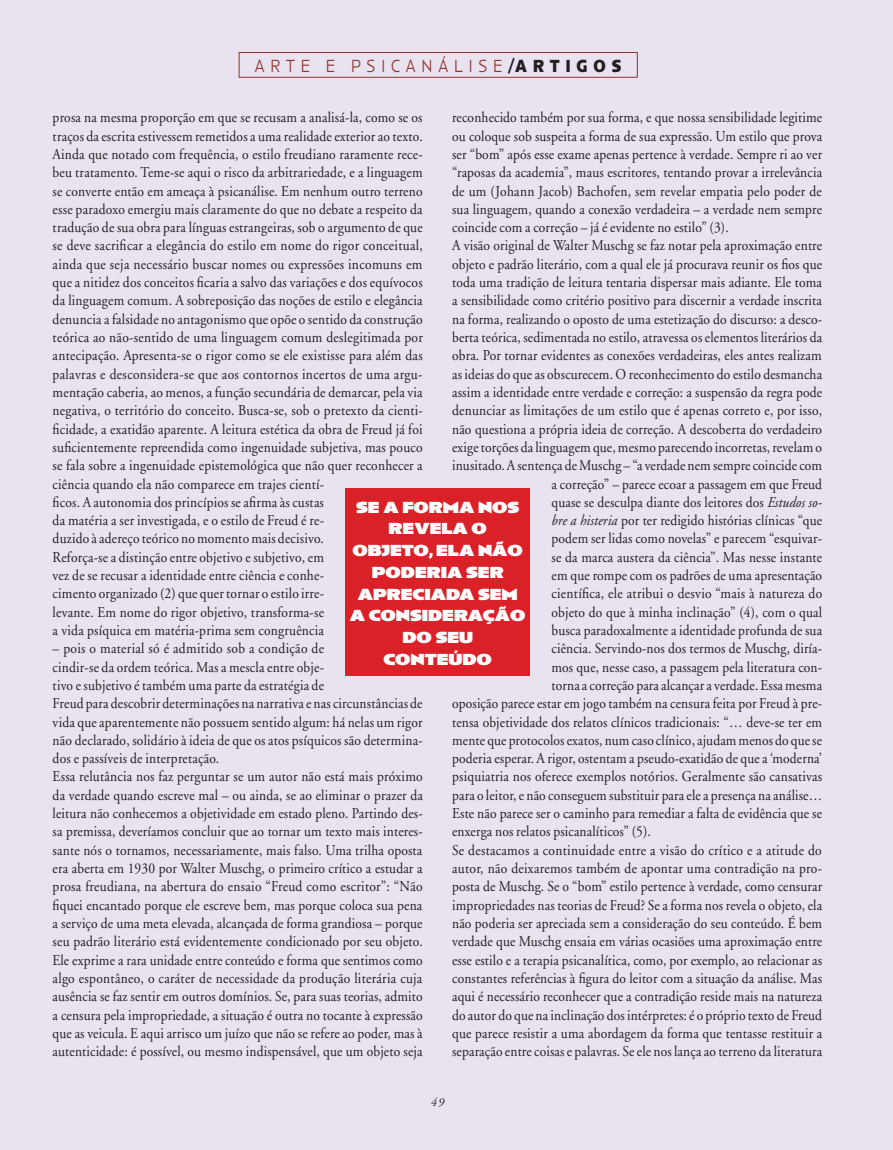
<style>
.page{position:relative;width:893px;height:1150px;background:#fff}
.page>*{position:absolute;margin:0;border:0;box-sizing:border-box;transform-origin:0 0}
.t1{font:300 18px "Anisette Petite";letter-spacing:.38em;color:#92342e;scale:.85 1}
.t2{font:900 16.5px/21.8px "Anisette Petite";color:#fff;text-align:center}
.t3{font:15px/18.3px "Adobe Garamond";letter-spacing:.01em;color:#231f20;scale:.9 1}
.t4{font:italic 12px "Adobe Garamond";color:#231f20}
.s1{font-weight:700;color:#231f20}
.s2{font-style:italic}
</style>
<div class="page">
<hr style="left:0;top:0;width:2px;height:1149px;background:#e9e2ef">
<div style="left:2px;top:0;width:891px;height:1149px;background:#e9e2ef"></div>
<div style="left:239px;top:52px;width:398px;height:26px;border:1px solid #92342e"></div>
<div style="left:345px;top:487px;width:185px;height:188px;background:#da2128"></div>
<p class="t1" style="left:255px;top:56px;width:433px">ARTE E PSICANÁLISE<span class="s1">/ARTIGOS</span></p>
<p class="t3" style="left:452px;top:109px;width:413px">reconhecido também por sua forma, e que nossa sensibilidade legitime</p>
<p class="t3" style="left:452px;top:127px;width:413px">ou coloque sob suspeita a forma de sua expressão. Um estilo que prova</p>
<p class="t3" style="left:452px;top:145px;width:412px">ser “bom” após esse exame apenas pertence à verdade. Sempre ri ao ver</p>
<p class="t3" style="left:452px;top:164px;width:412px">“raposas da academia”, maus escritores, tentando provar a irrelevância</p>
<p class="t3" style="left:452px;top:182px;width:412px">de um (Johann Jacob) Bachofen, sem revelar empatia pelo poder de</p>
<p class="t3" style="left:452px;top:200px;width:412px">sua linguagem, quando a conexão verdadeira – a verdade nem sempre</p>
<p class="t3" style="left:452px;top:219px;width:309px">coincide com a correção – já é evidente no estilo” (3).</p>
<p class="t3" style="left:452px;top:237px;width:412px">A visão original de Walter Muschg se faz notar pela aproximação entre</p>
<p class="t3" style="left:452px;top:255px;width:412px">objeto e padrão literário, com a qual ele já procurava reunir os fios que</p>
<p class="t3" style="left:452px;top:273px;width:412px">toda uma tradição de leitura tentaria dispersar mais adiante. Ele toma</p>
<p class="t3" style="left:452px;top:292px;width:412px">a sensibilidade como critério positivo para discernir a verdade inscrita</p>
<p class="t3" style="left:452px;top:310px;width:412px">na forma, realizando o oposto de uma estetização do discurso: a desco-</p>
<p class="t3" style="left:452px;top:328px;width:413px">berta teórica, sedimentada no estilo, atravessa os elementos literários da</p>
<p class="t3" style="left:452px;top:347px;width:412px">obra. Por tornar evidentes as conexões verdadeiras, eles antes realizam</p>
<p class="t3" style="left:452px;top:365px;width:412px">as ideias do que as obscurecem. O reconhecimento do estilo desmancha</p>
<p class="t3" style="left:452px;top:383px;width:413px">assim a identidade entre verdade e correção: a suspensão da regra pode</p>
<p class="t3" style="left:452px;top:402px;width:413px">denunciar as limitações de um estilo que é apenas correto e, por isso,</p>
<p class="t3" style="left:452px;top:420px;width:413px">não questiona a própria ideia de correção. A descoberta do verdadeiro</p>
<p class="t3" style="left:452px;top:438px;width:413px">exige torções da linguagem que, mesmo parecendo incorretas, revelam o</p>
<p class="t3" style="left:452px;top:456px;width:413px">inusitado. A sentença de Muschg – “a verdade nem sempre coincide com</p>
<p class="t3" style="left:551px;top:475px;width:302px">a correção” – parece ecoar a passagem em que Freud</p>
<p class="t3" style="left:551px;top:493px;width:302px">quase se desculpa diante dos leitores dos <span class="s2">Estudos so-</span></p>
<p class="t3" style="left:551px;top:511px;width:302px"><span class="s2">bre a histeria</span> por ter redigido histórias clínicas “que</p>
<p class="t3" style="left:551px;top:530px;width:302px">podem ser lidas como novelas” e parecem “esquivar-</p>
<p class="t3" style="left:551px;top:548px;width:302px">se da marca austera da ciência”. Mas nesse instante</p>
<p class="t3" style="left:551px;top:566px;width:302px">em que rompe com os padrões de uma apresentação</p>
<p class="t3" style="left:551px;top:585px;width:302px">científica, ele atribui o desvio “mais à natureza do</p>
<p class="t3" style="left:551px;top:603px;width:302px">objeto do que à minha inclinação” (4), com o qual</p>
<p class="t3" style="left:551px;top:621px;width:302px">busca paradoxalmente a identidade profunda de sua</p>
<p class="t3" style="left:551px;top:639px;width:302px">ciência. Servindo-nos dos termos de Muschg, diría-</p>
<p class="t3" style="left:551px;top:658px;width:302px">mos que, nesse caso, a passagem pela literatura con-</p>
<p class="t3" style="left:551px;top:676px;width:302px">torna a correção para alcançar a verdade. Essa mesma</p>
<p class="t3" style="left:452px;top:694px;width:413px">oposição parece estar em jogo também na censura feita por Freud à pre-</p>
<p class="t3" style="left:452px;top:713px;width:412px">tensa objetividade dos relatos clínicos tradicionais: “… deve-se ter em</p>
<p class="t3" style="left:452px;top:731px;width:412px">mente que protocolos exatos, num caso clínico, ajudam menos do que se</p>
<p class="t3" style="left:452px;top:749px;width:412px">poderia esperar. A rigor, ostentam a pseudo-exatidão de que a ‘moderna’</p>
<p class="t3" style="left:452px;top:768px;width:413px">psiquiatria nos oferece exemplos notórios. Geralmente são cansativas</p>
<p class="t3" style="left:452px;top:786px;width:413px">para o leitor, e não conseguem substituir para ele a presença na análise…</p>
<p class="t3" style="left:452px;top:804px;width:412px">Este não parece ser o caminho para remediar a falta de evidência que se</p>
<p class="t3" style="left:452px;top:822px;width:222px">enxerga nos relatos psicanalíticos” (5).</p>
<p class="t3" style="left:452px;top:841px;width:412px">Se destacamos a continuidade entre a visão do crítico e a atitude do</p>
<p class="t3" style="left:452px;top:859px;width:412px">autor, não deixaremos também de apontar uma contradição na pro-</p>
<p class="t3" style="left:452px;top:877px;width:413px">posta de Muschg. Se o “bom” estilo pertence à verdade, como censurar</p>
<p class="t3" style="left:452px;top:896px;width:413px">impropriedades nas teorias de Freud? Se a forma nos revela o objeto, ela</p>
<p class="t3" style="left:452px;top:914px;width:412px">não poderia ser apreciada sem a consideração do seu conteúdo. É bem</p>
<p class="t3" style="left:452px;top:932px;width:413px">verdade que Muschg ensaia em várias ocasiões uma aproximação entre</p>
<p class="t3" style="left:452px;top:951px;width:413px">esse estilo e a terapia psicanalítica, como, por exemplo, ao relacionar as</p>
<p class="t3" style="left:452px;top:969px;width:413px">constantes referências à figura do leitor com a situação da análise. Mas</p>
<p class="t3" style="left:452px;top:987px;width:413px">aqui é necessário reconhecer que a contradição reside mais na natureza</p>
<p class="t3" style="left:452px;top:1005px;width:413px">do autor do que na inclinação dos intérpretes: é o próprio texto de Freud</p>
<p class="t3" style="left:452px;top:1024px;width:413px">que parece resistir a uma abordagem da forma que tentasse restituir a</p>
<p class="t3" style="left:452px;top:1042px;width:412px">separação entre coisas e palavras. Se ele nos lança ao terreno da literatura</p>
<p class="t3" style="left:53px;top:109px;width:413px">prosa na mesma proporção em que se recusam a analisá-la, como se os traços da escrita estivessem remetidos a uma realidade exterior ao texto.<br>Ainda que notado com frequência, o estilo freudiano raramente rece&shy;beu tratamento. Teme-se aqui o risco da arbitrariedade, e a linguagem se converte então em ameaça à psicanálise. Em nenhum outro terreno esse paradoxo emergiu mais claramente do que no debate a respeito da tradução de sua obra para línguas estrangeiras, sob o argumento de que se deve sacrificar a elegância do estilo em nome do rigor conceitual, ainda que seja necessário buscar nomes ou expressões incomuns em que a nitidez dos conceitos ficaria a salvo das variações e dos equívocos da linguagem comum. A sobreposição das noções de estilo e elegância denuncia a falsidade no antagonismo que opõe o sentido da construção teórica ao não-sentido de uma linguagem comum deslegitimada por antecipação. Apresenta-se o rigor como se ele existisse para além das palavras e desconsidera-se que aos contornos incertos de uma argu&shy;mentação caberia, ao menos, a função secundária de demarcar, pela via negativa, o território do conceito. Busca-se, sob o pretexto da cienti&shy;ficidade, a exatidão aparente. A leitura estética da obra de Freud já foi suficientemente repreendida como ingenuidade subjetiva, mas pouco se fala sobre a ingenuidade epistemológica que não quer reconhecer a ciência quando ela não comparece em trajes cientí-<br>ficos. A autonomia dos princípios se afirma às custas<br>da matéria a ser investigada, e o estilo de Freud é re-<br>duzido à adereço teórico no momento mais decisivo.<br>Reforça-se a distinção entre objetivo e subjetivo, em<br>vez de se recusar a identidade entre ciência e conhe-<br>cimento organizado (2) que quer tornar o estilo irre-<br>levante. Em nome do rigor objetivo, transforma-se<br>a vida psíquica em matéria-prima sem congruência</p>
<p class="t3" style="left:53px;top:639px;width:413px">– pois o material só é admitido sob a condição de<br>cindir-se da ordem teórica. Mas a mescla entre obje-<br>tivo e subjetivo é também uma parte da estratégia de<br>Freud para descobrir determinações na narrativa e nas circunstâncias de vida que aparentemente não possuem sentido algum: há nelas um rigor não declarado, solidário à ideia de que os atos psíquicos são determina&shy;dos e passíveis de interpretação.<br>Essa relutância nos faz perguntar se um autor não está mais próximo da verdade quando escreve mal – ou ainda, se ao eliminar o prazer da leitura não conhecemos a objetividade em estado pleno. Partindo des&shy;sa premissa, deveríamos concluir que ao tornar um texto mais interes&shy;sante nós o tornamos, necessariamente, mais falso. Uma trilha oposta era aberta em 1930 por Walter Muschg, o primeiro crítico a estudar a prosa freudiana, na abertura do ensaio “Freud como escritor”: “Não fiquei encantado porque ele escreve bem, mas porque coloca sua pena a serviço de uma meta elevada, alcançada de forma grandiosa – porque seu padrão literário está evidentemente condicionado por seu objeto.<br>Ele exprime a rara unidade entre conteúdo e forma que sentimos como algo espontâneo, o caráter de necessidade da produção literária cuja ausência se faz sentir em outros domínios. Se, para suas teorias, admito a censura pela impropriedade, a situação é outra no tocante à expressão que as veicula. E aqui arrisco um juízo que não se refere ao poder, mas à autenticidade: é possível, ou mesmo indispensável, que um objeto seja</p>
<p class="t2" style="left:350px;top:496px;width:176px">SE A FORMA NOS<br>REVELA O<br>OBJETO, ELA NÃO<br>PODERIA SER<br>APRECIADA SEM<br>A CONSIDERAÇÃO<br>DO SEU<br>CONTEÚDO</p>
<p class="t4" style="left:431px;top:1095px;width:15px">49</p>
</div>
